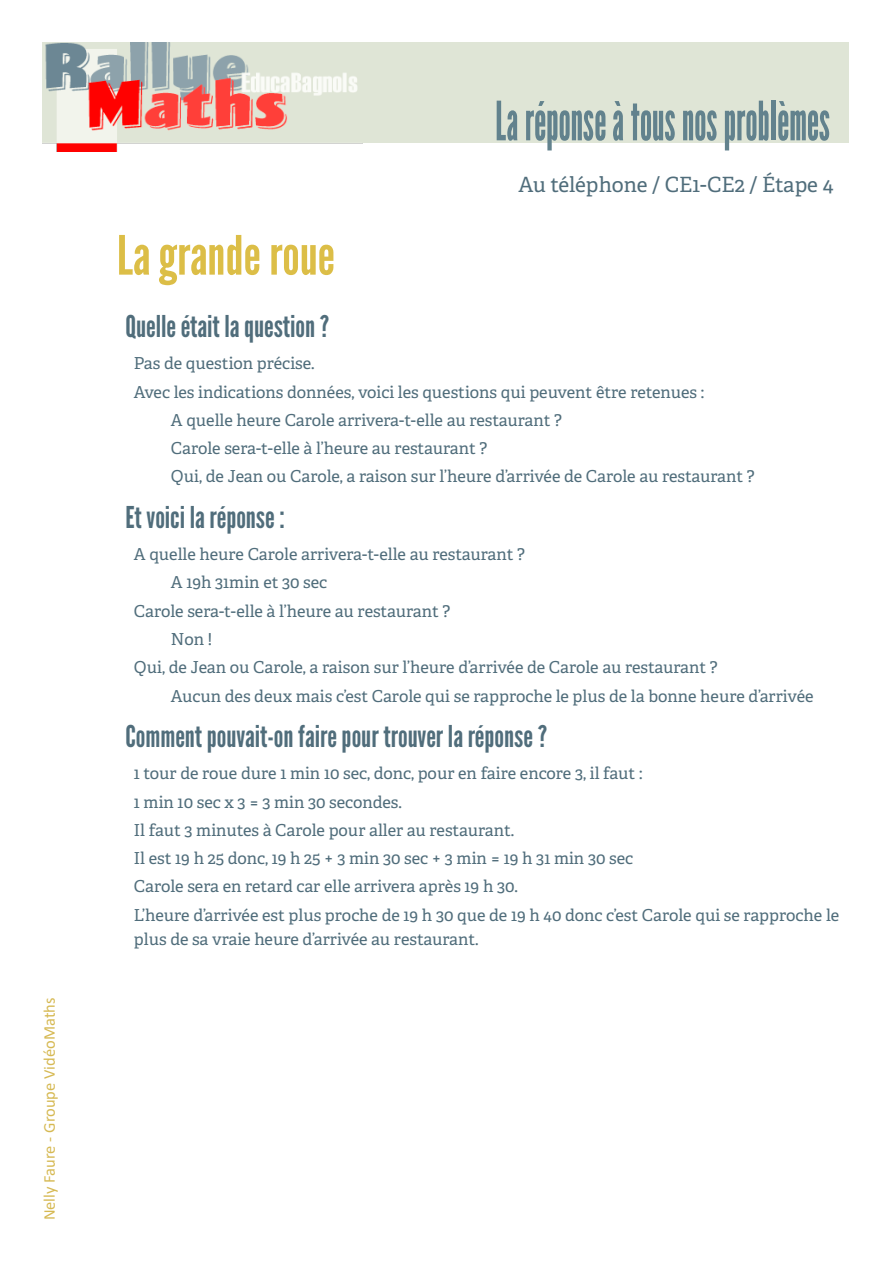
<style>
.page{position:relative;width:893px;height:1263px;background:#fff}
.page>*{position:absolute;margin:0;border:0;box-sizing:border-box;transform-origin:0 0}
.réponse{font:condensed 54px "League Gothic";color:#62828d}
.Titre{font:54px "League Gothic";color:#dcbe47}
.titre_2{font:30px "League Gothic";color:#506d7b}
.Style_de_paragraphe{font:21px "Adelle PE";color:#506d7b}
.paragraphe{font:16.5px/24px "Adelle PE";color:#506d7b}
.t1{font:16.5px "Calibri";color:#d6b953}
</style>
<div class="page">
<img style="left:43px;top:43px;width:320px;height:109px">
<div style="left:363px;top:43px;width:486px;height:100px;background:#dfe5d6"></div>
<p class="t1" style="left:38px;top:1220px;width:224px;rotate:-90deg">Nelly Faure - Groupe VidéoMaths</p>
<p class="réponse" style="left:496px;top:89px;width:337px">La réponse à tous nos problèmes</p>
<p class="Style_de_paragraphe" style="left:518px;top:169px;width:317px">Au téléphone / CE1-CE2 / Étape 4</p>
<p class="Titre" style="left:117px;top:223px;width:220px">La grande roue</p>
<p class="titre_2" style="left:125px;top:308px;width:205px">Quelle était la question ?</p>
<p class="paragraphe" style="left:134px;top:351px;width:182px">Pas de question précise.</p>
<p class="paragraphe" style="left:134px;top:379px;width:572px">Avec les indications données, voici les questions qui peuvent être retenues :</p>
<p class="paragraphe" style="left:171px;top:407px;width:393px">A quelle heure Carole arrivera-t-elle au restaurant ?</p>
<p class="paragraphe" style="left:171px;top:436px;width:318px">Carole sera-t-elle à l’heure au restaurant ?</p>
<p class="paragraphe" style="left:171px;top:464px;width:585px">Qui, de Jean ou Carole, a raison sur l’heure d’arrivée de Carole au restaurant ?</p>
<p class="titre_2" style="left:125px;top:499px;width:161px">Et voici la réponse :</p>
<p class="paragraphe" style="left:134px;top:542px;width:393px">A quelle heure Carole arrivera-t-elle au restaurant ?</p>
<p class="paragraphe" style="left:171px;top:570px;width:158px">A 19h 31min et 30 sec</p>
<p class="paragraphe" style="left:134px;top:598px;width:318px">Carole sera-t-elle à l’heure au restaurant ?</p>
<p class="paragraphe" style="left:171px;top:626px;width:43px">Non !</p>
<p class="paragraphe" style="left:134px;top:655px;width:585px">Qui, de Jean ou Carole, a raison sur l’heure d’arrivée de Carole au restaurant ?</p>
<p class="paragraphe" style="left:171px;top:683px;width:644px">Aucun des deux mais c’est Carole qui se rapproche le plus de la bonne heure d’arrivée</p>
<p class="titre_2" style="left:125px;top:718px;width:423px">Comment pouvait-on faire pour trouver la réponse ?</p>
<p class="paragraphe" style="left:134px;top:761px;width:510px">1 tour de roue dure 1 min 10 sec, donc, pour en faire encore 3, il faut :</p>
<p class="paragraphe" style="left:134px;top:789px;width:270px">1 min 10 sec x 3 = 3 min 30 secondes.</p>
<p class="paragraphe" style="left:134px;top:817px;width:382px">Il faut 3 minutes à Carole pour aller au restaurant.</p>
<p class="paragraphe" style="left:134px;top:845px;width:501px">Il est 19 h 25 donc, 19 h 25 + 3 min 30 sec + 3 min = 19 h 31 min 30 sec</p>
<p class="paragraphe" style="left:134px;top:874px;width:385px">Carole sera en retard car elle arrivera après 19 h 30.</p>
<p class="paragraphe" style="left:134px;top:902px;width:707px">L’heure d’arrivée est plus proche de 19 h 30 que de 19 h 40 donc c’est Carole qui se rapproche le plus de sa vraie heure d’arrivée au restaurant.</p>
</div>
